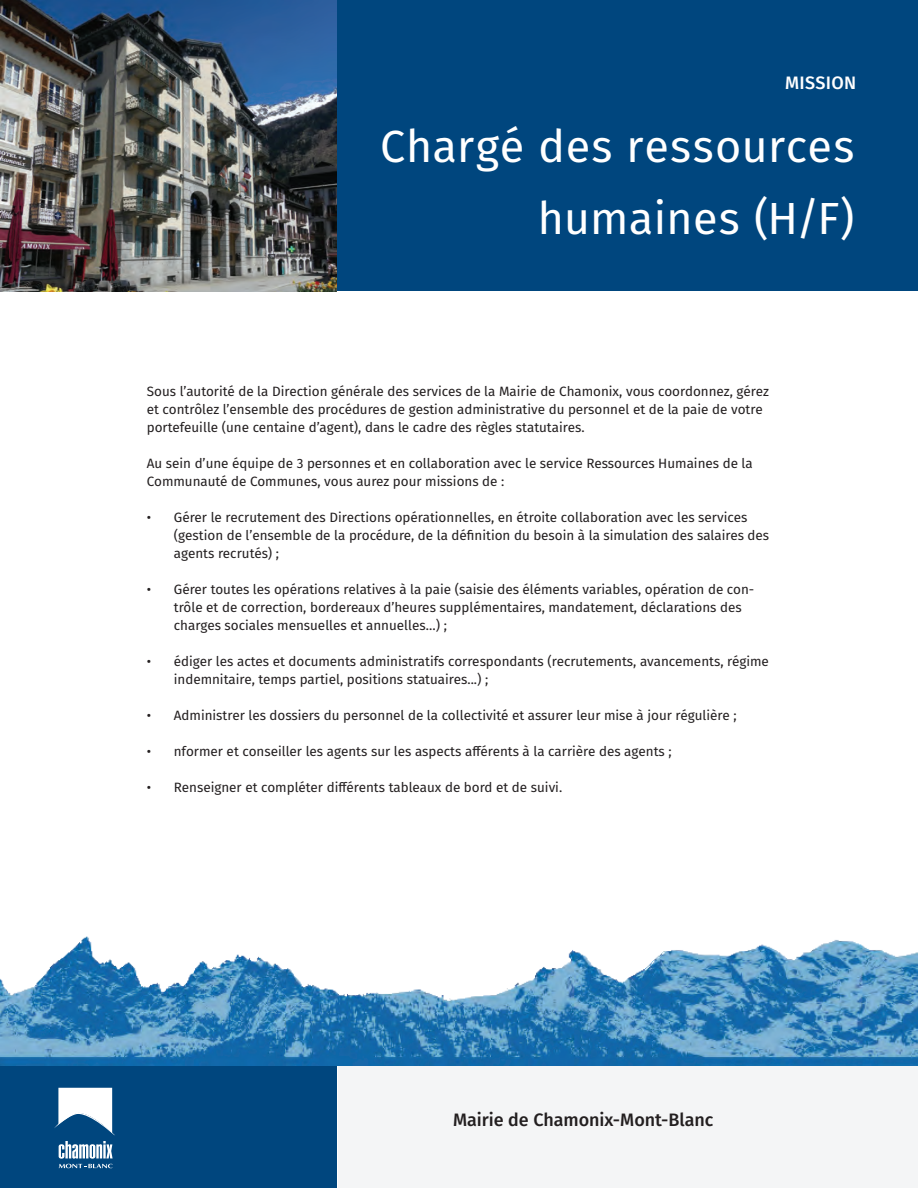
<style>
.page{position:relative;width:918px;height:1188px;background:#fff}
.page>*{position:absolute;margin:0;border:0;box-sizing:border-box;transform-origin:0 0}
.t1{font:45px/72px "Fira Sans";letter-spacing:.015em;color:#fff;text-align:right}
.t2{font:500 18px "Fira Sans";color:#231f20}
.t3{font:500 18px "Fira Sans";letter-spacing:.02em;color:#fff}
.t4{font:13.5px/18px "Fira Sans";color:#231f20}
</style>
<div class="page">
<div style="left:337px;top:0;width:581px;height:291px;background:#00467e"></div>
<div style="left:0;top:1066px;width:337px;height:122px;background:#00467e"></div>
<div style="left:338px;top:1066px;width:580px;height:122px;background:#f4f5f6"></div>
<svg style="left:54px;top:1088px;width:61px;height:80px"></svg>
<img style="left:0;top:0;width:337px;height:291px">
<img style="left:0;top:936px;width:918px;height:130px">
<h2 class="t3" style="left:785px;top:68px;width:73px">MISSION</h2>
<h1 class="t1" style="left:380px;top:109px;width:476px">Chargé des ressources humaines (H/F)</h1>
<p class="t4" style="left:147px;top:382px;width:624px">Sous l’autorité de la Direction générale des services de la Mairie de Chamonix, vous coordonnez, gérez et contrôlez l’ensemble des procédures de gestion administrative du personnel et de la paie de votre portefeuille (une centaine d’agent), dans le cadre des règles statutaires.</p>
<p class="t4" style="left:147px;top:454px;width:607px">Au sein d’une équipe de 3 personnes et en collaboration avec le service Ressources Humaines de la<br>Communauté de Communes, vous aurez pour missions de :</p>
<p class="t4" style="left:174px;top:508px;width:597px;text-indent:-27px">• Gérer le recrutement des Directions opérationnelles, en étroite collaboration avec les services (gestion de l’ensemble de la procédure, de la définition du besoin à la simulation des salaires des agents recrutés) ;</p>
<p class="t4" style="left:174px;top:580px;width:582px;text-indent:-27px">• Gérer toutes les opérations relatives à la paie (saisie des éléments variables, opération de con&shy;trôle et de correction, bordereaux d’heures supplémentaires, mandatement, déclarations des charges sociales mensuelles et annuelles…) ;</p>
<p class="t4" style="left:174px;top:652px;width:597px;text-indent:-27px">• édiger les actes et documents administratifs correspondants (recrutements, avancements, régime indemnitaire, temps partiel, positions statuaires...) ;</p>
<p class="t4" style="left:147px;top:706px;width:591px">• Administrer les dossiers du personnel de la collectivité et assurer leur mise à jour régulière ;</p>
<p class="t4" style="left:147px;top:742px;width:526px">• nformer et conseiller les agents sur les aspects afférents à la carrière des agents ;</p>
<p class="t4" style="left:147px;top:778px;width:417px">• Renseigner et compléter différents tableaux de bord et de suivi.</p>
<h2 class="t2" style="left:453px;top:1105px;width:262px">Mairie de Chamonix-Mont-Blanc</h2>
</div>
